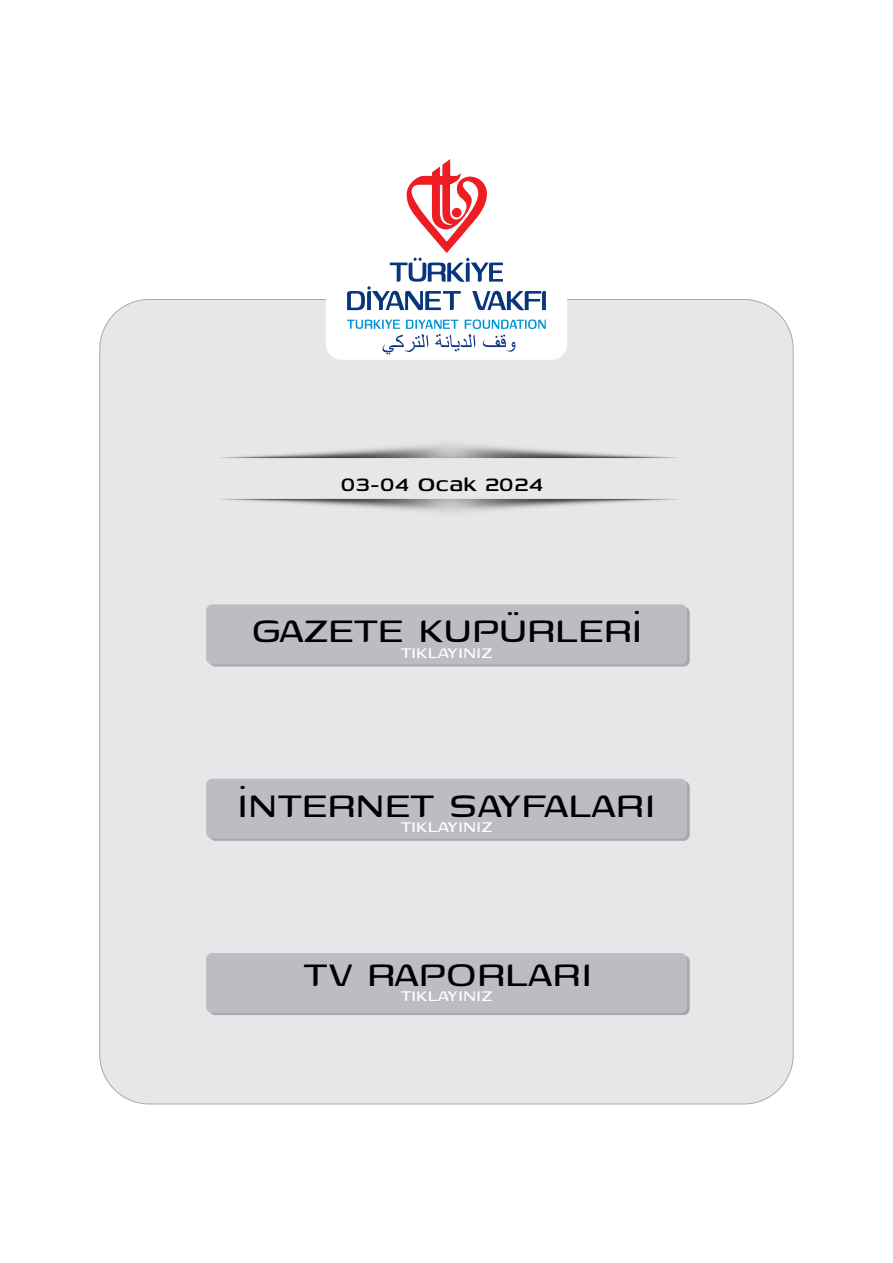
<style>
.page{position:relative;width:893px;height:1263px;background:#fff}
.page>*{position:absolute;margin:0;border:0;box-sizing:border-box;transform-origin:0 0}
.t1{font:46.65px "Genos";color:#000002}
.t2{font:500 27px "Genos";color:#000002}
.t3{font:21px "Genos";color:#fff}
</style>
<div class="page">
<div style="left:99px;top:299px;width:695px;height:805px;background:#e6e7e9;border:1px solid #a8a9ad;border-radius:49px"></div>
<div style="left:209px;top:781px;width:481px;height:60px;background:#a8a9ad;border-radius:6px"></div>
<div style="left:209px;top:955px;width:481px;height:60px;background:#a8a9ad;border-radius:6px"></div>
<div style="left:206px;top:779px;width:481px;height:60px;background:#bcbdc0;border-radius:6px"></div>
<div style="left:206px;top:953px;width:481px;height:60px;background:#bcbdc0;border-radius:6px"></div>
<div style="left:326px;top:261px;width:241px;height:99px;background:#fff;border-radius:16px"></div>
<svg style="left:347px;top:159px;width:199px;height:151px"></svg>
<img style="left:220px;top:498px;width:457px;height:15px">
<img style="left:220px;top:444px;width:458px;height:14px">
<div style="left:209px;top:606px;width:481px;height:60px;background:#afb0b3;border-radius:6px"></div>
<div style="left:206px;top:604px;width:481px;height:60px;background:#bcbdc0;border-radius:6px"></div>
<svg style="left:347px;top:319px;width:199px;height:36px"></svg>
<p class="t2" style="left:340px;top:472px;width:204px">03-04 Ocak 2024</p>
<p class="t1" style="left:251px;top:599px;width:392px">GAZETE KUPÜRLERİ</p>
<p class="t3" style="left:400px;top:638px;width:94px">TIKLAYINIZ</p>
<p class="t1" style="left:238px;top:773px;width:420px">İNTERNET SAYFALARI</p>
<p class="t3" style="left:400px;top:812px;width:94px">TIKLAYINIZ</p>
<p class="t1" style="left:303px;top:943px;width:291px">TV RAPORLARI</p>
<p class="t3" style="left:400px;top:982px;width:94px">TIKLAYINIZ</p>
</div>
